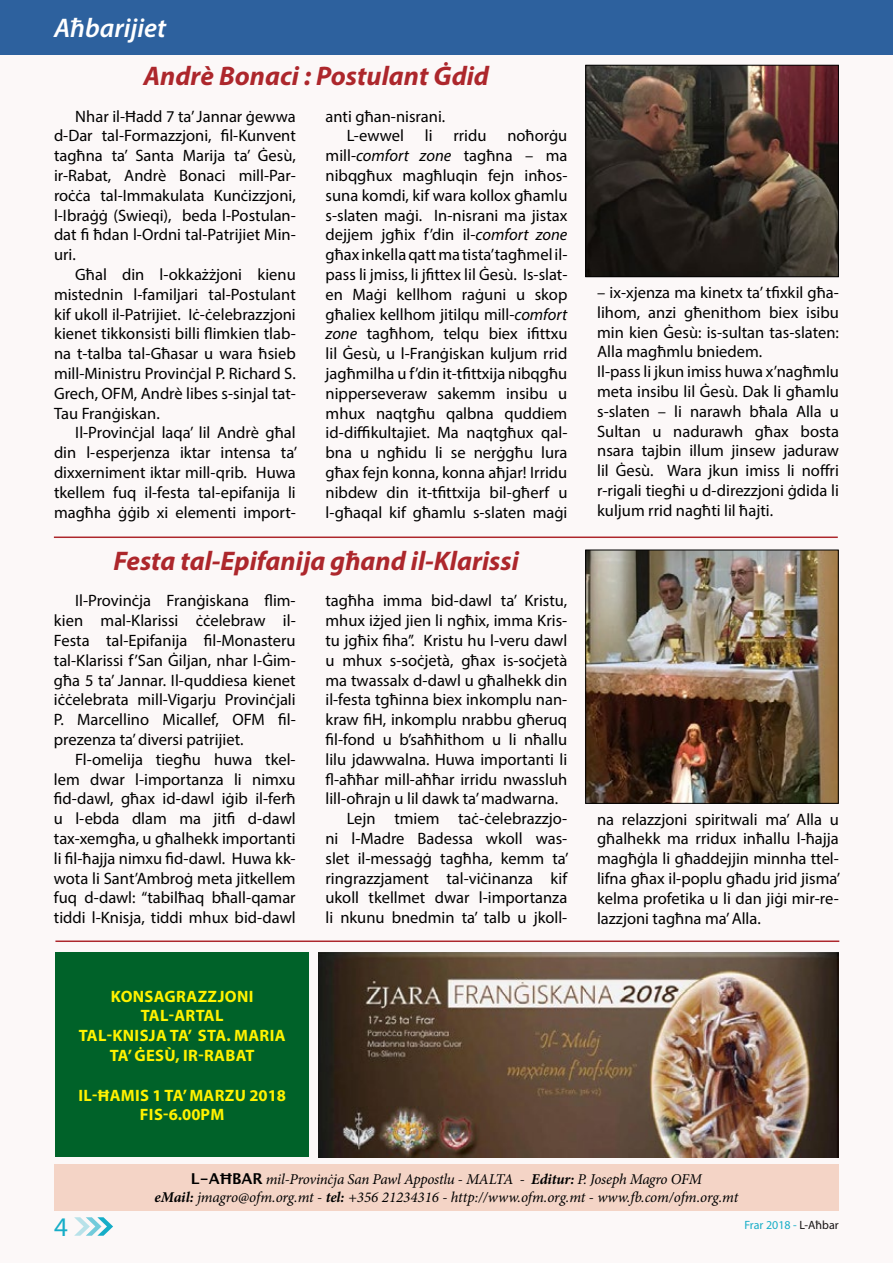
<style>
.page{position:relative;width:893px;height:1263px;background:#fcf8f8}
.page>*{position:absolute;margin:0;border:0;box-sizing:border-box;transform-origin:0 0}
.t1{font:italic 700 27px "Myriad Pro";color:#ad272c}
.t2{font:italic 600 27px "Myriad Pro";color:#fff}
.t3{font:27px "Myriad Pro";color:#00acc8}
.t4{font:16.5px/19.8px "Myriad Pro";color:#000;text-align:justify}
.t5{font:700 16.5px/19.8px "Myriad Pro";letter-spacing:.02em;color:#fff200;text-align:center}
.t6{font:italic 15px/17.7px "Minion Pro";letter-spacing:-.01em;color:#000;text-align:center}
.t7{font:12px "Myriad Pro";color:#00acc8}
.s1{font-style:italic}
.s2{font-family:"Lucida Grande";font-weight:700;font-style:normal}
.s3{font-weight:700}
.s4{color:#000}
</style>
<div class="page">
<div style="left:0;top:0;width:893px;height:54px;background:#2d619e"></div>
<div style="left:54px;top:1164px;width:785px;height:47px;background:#f4d4c6"></div>
<hr style="left:54px;top:536px;width:784px;height:2px;background:#ad272c">
<img style="left:587px;top:67px;width:250px;height:208px">
<div style="left:585px;top:65px;width:254px;height:212px;border:1px solid #000"></div>
<img style="left:587px;top:552px;width:250px;height:250px">
<div style="left:585px;top:550px;width:254px;height:254px;border:1px solid #000"></div>
<img style="left:319px;top:952px;width:520px;height:205px">
<hr style="left:55px;top:940px;width:784px;height:2px;background:#ad272c">
<div style="left:55px;top:952px;width:254px;height:205px;background:#006229"></div>
<h1 class="t2" style="left:54px;top:11px;width:113px">Aħbarijiet</h1>
<h1 class="t1" style="left:143px;top:58px;width:347px">Andrè Bonaci : Postulant Ġdid</h1>
<p class="t4" style="left:54px;top:106px;width:243px;text-indent:21px">Nhar il-Ħadd 7 ta’ Jannar ġewwa d-Dar tal-Formazzjoni, fil-Kunvent tagħna ta’ Santa Marija ta’ Ġesù, ir-Rabat, Andrè Bonaci mill-Par&shy;roċċa tal-Immakulata Kunċizzjoni, l-Ibraġġ (Swieqi), beda l-Postulan&shy;dat fi ħdan l-Ordni tal-Patrijiet Min&shy;uri.</p>
<p class="t4" style="left:54px;top:264px;width:243px;text-indent:21px">Għal din l-okkażżjoni kienu mistednin l-familjari tal-Postulant kif ukoll il-Patrijiet. Iċ-ċelebrazzjoni kienet tikkonsisti billi flimkien tlab&shy;na t-talba tal-Għasar u wara ħsieb mill-Ministru Provinċjal P. Richard S.<br>Grech, OFM, Andrè libes s-sinjal tat-Tau Franġiskan.</p>
<p class="t4" style="left:54px;top:423px;width:245px;text-indent:21px">Il-Provinċjal laqa’ lil Andrè għal din l-esperjenza iktar intensa ta’ dixxerniment iktar mill-qrib. Huwa tkellem fuq il-festa tal-epifanija li magħha ġġib xi elementi import-</p>
<p class="t4" style="left:347px;top:106px;width:100px;text-indent:-21px">anti għan-nisrani.<br>L-ewwel</p>
<p class="t4" style="left:326px;top:126px;width:243px;text-indent:182px">noħorġu mill-<span class="s1">comfort zone</span> tagħna – ma nibqgħux magħluqin fejn inħos&shy;suna komdi, kif wara kollox għamlu s-slaten maġi. In-nisrani ma jistax dejjem jgħix f’din il-<span class="s1">comfort zone </span>għax inkella qatt ma tista’tagħmel il&shy;pass li jmiss, li jfittex lil Ġesù. Is-slat&shy;en Maġi kellhom raġuni u skop għaliex kellhom jitilqu mill-<span class="s1">comfort zone</span> tagħhom, telqu biex ifittxu lil Ġesù, u l-Franġiskan kuljum rrid jagħmilha u f’din it-tfittxija nibqgħu nipperseveraw sakemm insibu u mhux naqtgħu qalbna quddiem id-diffikultajiet. Ma naqtgħux qal&shy;bna u ngħidu li se nerġgħu lura għax fejn konna, konna aħjar! Irridu nibdew din it-tfittxija bil-għerf u l-għaqal kif għamlu s-slaten maġi</p>
<p class="t4" style="left:425px;top:126px;width:9px">li</p>
<p class="t4" style="left:453px;top:126px;width:35px">rridu</p>
<h1 class="t1" style="left:113px;top:543px;width:407px">Festa tal-Epifanija għand il-Klarissi</h1>
<p class="t4" style="left:54px;top:591px;width:243px;text-indent:21px">Il-Provinċja Franġiskana flim&shy;kien mal-Klarissi ċċelebraw il-Festa tal-Epifanija fil-Monasteru tal-Klarissi f’San Ġiljan, nhar l-Ġim&shy;għa 5 ta’ Jannar. Il-quddiesa kienet iċċelebrata mill-Vigarju Provinċjali P. Marcellino Micallef, OFM fil&shy;prezenza ta’ diversi patrijiet.</p>
<p class="t4" style="left:54px;top:749px;width:243px;text-indent:21px">Fl-omelija tiegħu huwa tkel&shy;lem dwar l-importanza li nimxu fid-dawl, għax id-dawl iġib il-ferħ u l-ebda dlam ma jitfi d-dawl tax-xemgħa, u għalhekk importanti li fil-ħajja nimxu fid-dawl. Huwa kk&shy;wota li Sant’Ambroġ meta jitkellem fuq d-dawl: “tabilħaq bħall-qamar tiddi l-Knisja, tiddi mhux bid-dawl</p>
<p class="t5" style="left:79px;top:985px;width:208px">KONSAGRAZZJONI<br>TAL-ARTAL<br>TAL-KNISJA TA’ STA. MARIA<br>TA’ ĠESÙ, IR-RABAT</p>
<p class="t5" style="left:78px;top:1084px;width:209px">IL-ĦAMIS 1 TA’ MARZU 2018<br>FIS-6.00PM</p>
<p class="t4" style="left:325px;top:591px;width:243px">tagħha imma bid-dawl ta’ Kristu,</p>
<p class="t4" style="left:325px;top:610px;width:243px">mhux iżjed jien li ngħix, imma Kris-</p>
<p class="t4" style="left:325px;top:630px;width:243px">tu jgħix fiha”. Kristu hu l-veru dawl</p>
<p class="t4" style="left:325px;top:650px;width:243px">u mhux s-soċjetà, għax is-soċjetà</p>
<p class="t4" style="left:325px;top:670px;width:243px">ma twassalx d-dawl u għalhekk din</p>
<p class="t4" style="left:325px;top:690px;width:243px">il-festa tgħinna biex inkomplu nan-</p>
<p class="t4" style="left:325px;top:709px;width:243px">kraw fiH, inkomplu nrabbu għeruq</p>
<p class="t4" style="left:325px;top:729px;width:243px">fil-fond u b’saħħithom u li nħallu</p>
<p class="t4" style="left:325px;top:749px;width:243px">lilu jdawwalna. Huwa importanti li</p>
<p class="t4" style="left:325px;top:769px;width:243px">fl-aħħar mill-aħħar irridu nwassluh</p>
<p class="t4" style="left:325px;top:789px;width:234px">lill-oħrajn u lil dawk ta’ madwarna.</p>
<p class="t4" style="left:347px;top:808px;width:222px">Lejn tmiem taċ-ċelebrazzjo-</p>
<p class="t4" style="left:325px;top:828px;width:243px">ni l-Madre Badessa wkoll was-</p>
<p class="t4" style="left:325px;top:848px;width:245px">slet il-messaġġ tagħha, kemm ta’</p>
<p class="t4" style="left:325px;top:868px;width:243px">ringrazzjament tal-viċinanza kif</p>
<p class="t4" style="left:325px;top:888px;width:243px">ukoll tkellmet dwar l-importanza</p>
<p class="t4" style="left:325px;top:907px;width:243px">li nkunu bnedmin ta’ talb u jkoll-</p>
<p class="t4" style="left:597px;top:282px;width:243px;text-align:left">– ix-xjenza ma kinetx ta’ tfixkil għa&shy;lihom, anzi għenithom biex isibu min kien Ġesù: is-sultan tas-slaten:<br>Alla magħmlu bniedem.<br>Il-pass li jkun imiss huwa x’nagħmlu meta insibu lil Ġesù. Dak li għamlu s-slaten – li narawh bħala Alla u Sultan u nadurawh għax bosta nsara tajbin illum jinsew jaduraw lil Ġesù. Wara jkun imiss li noffri r-rigali tiegħi u d-direzzjoni ġdida li kuljum rrid nagħti lil ħajti.</p>
<p class="t4" style="left:597px;top:809px;width:245px">na relazzjoni spiritwali ma’ Alla u għalhekk ma rridux inħallu l-ħajja magħġla li għaddejjin minnha ttel&shy;lifna għax il-poplu għadu jrid jisma’ kelma profetika u li dan jiġi mir-re&shy;lazzjoni tagħna ma’ Alla.</p>
<p class="t6" style="left:154px;top:1170px;width:585px"><span class="s2">L-AĦBAR</span> mil-Provinċja San Pawl Appostlu - MALTA - <span class="s3">Editur:</span> P. Joseph Magro OFM<br><span class="s3">eMail:</span> jmagro@ofm.org.mt - <span class="s3">tel:</span> +356 21234316 - http://www.ofm.org.mt - www.fb.com/ofm.org.mt</p>
<h1 class="t3" style="left:54px;top:1210px;width:15px">4</h1>
<p class="t7" style="left:744px;top:1218px;width:96px">Frar 2018 - <span class="s4">L-Aħbar</span></p>
</div>
